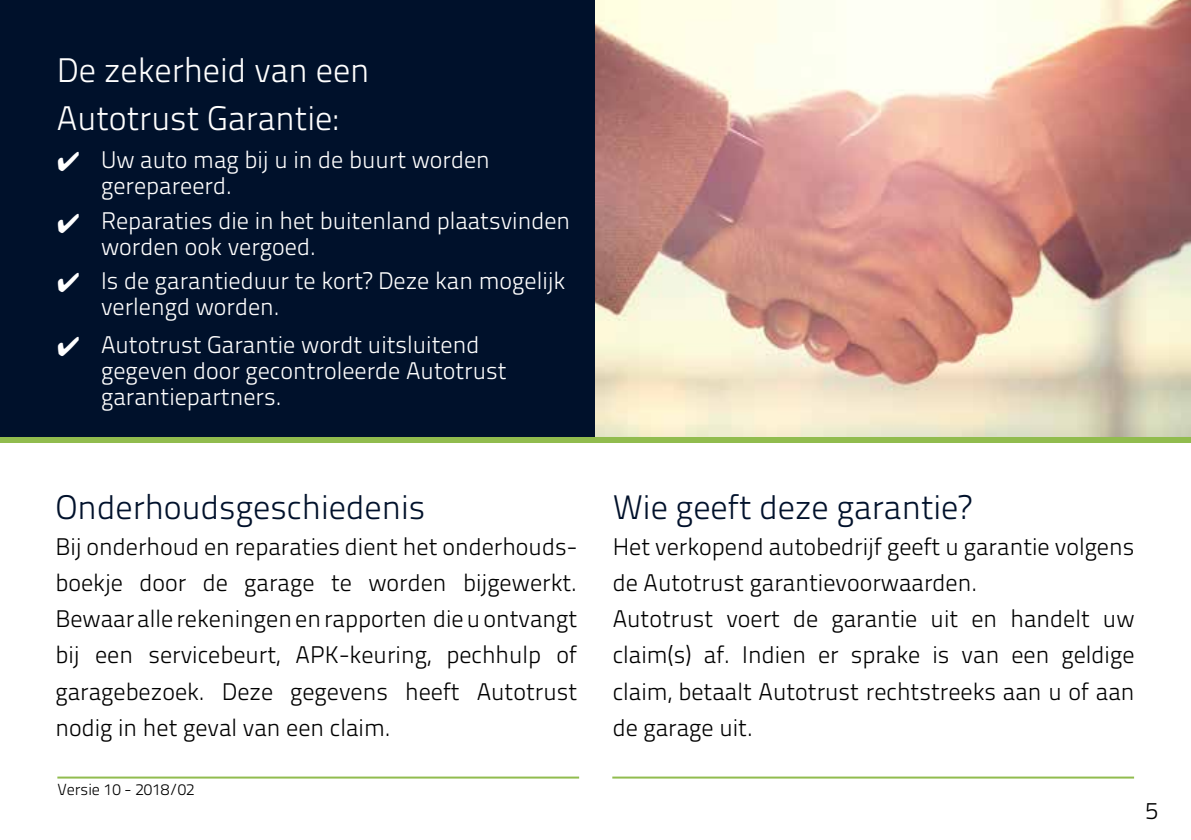
<style>
.page{position:relative;width:1191px;height:840px;background:#fff}
.page>*{position:absolute;margin:0;border:0;box-sizing:border-box;transform-origin:0 0}
.t1{font:34px "Titillium Text 14 L 250 wt";color:#00112b}
.t2{font:34px/48px "Titillium Text 14 L 250 wt";color:#fff}
.t3{font:24px/36px "Titillium Text 14 L 250 wt";color:#000;text-align:justify}
.t4{font:24px/26px "Titillium Text 14 L 250 wt";color:#fff}
.t5{font:16px "Titillium Text 14 L 250 wt";color:#000}
</style>
<div class="page">
<hr style="left:57px;top:776px;width:522px;height:2px;background:#91bc4e">
<hr style="left:612px;top:776px;width:522px;height:2px;background:#91bc4e">
<div style="left:0;top:0;width:1191px;height:442px;background:#00112b"></div>
<img style="left:595px;top:0;width:596px;height:437px">
<div style="left:0;top:437px;width:1191px;height:5px;background:#91bc4e"></div>
<h1 class="t2" style="left:57px;top:46px;width:314px">De zekerheid van een<br>Autotrust Garantie:</h1>
<p class="t4" style="left:101px;top:146px;width:390px;text-indent:-44px">✔ Uw auto mag bij u in de buurt worden gerepareerd.</p>
<p class="t4" style="left:101px;top:208px;width:471px;text-indent:-44px">✔ Reparaties die in het buitenland plaatsvinden worden ook vergoed.</p>
<p class="t4" style="left:101px;top:267px;width:466px;text-indent:-44px">✔ Is de garantieduur te kort? Deze kan mogelijk verlengd worden.</p>
<p class="t4" style="left:101px;top:331px;width:407px;text-indent:-44px">✔ Autotrust Garantie wordt uitsluitend gegeven door gecontroleerde Autotrust garantiepartners.</p>
<h1 class="t1" style="left:55px;top:487px;width:371px">Onderhoudsgeschiedenis</h1>
<p class="t3" style="left:55px;top:528px;width:523px">Bij onderhoud en reparaties dient het onderhouds&shy;boekje door de garage te worden bijgewerkt.<br>Bewaar alle rekeningen en rapporten die u ontvangt bij een servicebeurt, APK-keuring, pechhulp of garagebezoek. Deze gegevens heeft Autotrust nodig in het geval van een claim.</p>
<p class="t5" style="left:57px;top:779px;width:139px">Versie 10 - 2018/02</p>
<h1 class="t1" style="left:612px;top:487px;width:360px">Wie geeft deze garantie?</h1>
<p class="t3" style="left:612px;top:528px;width:523px;text-align:left">Het verkopend autobedrijf geeft u garantie volgens de Autotrust garantievoorwaarden.<br>Autotrust voert de garantie uit en handelt uw claim(s) af. Indien er sprake is van een geldige claim, betaalt Autotrust rechtstreeks aan u of aan de garage uit.</p>
<p class="t3" style="left:1145px;top:791px;width:14px">5</p>
</div>
